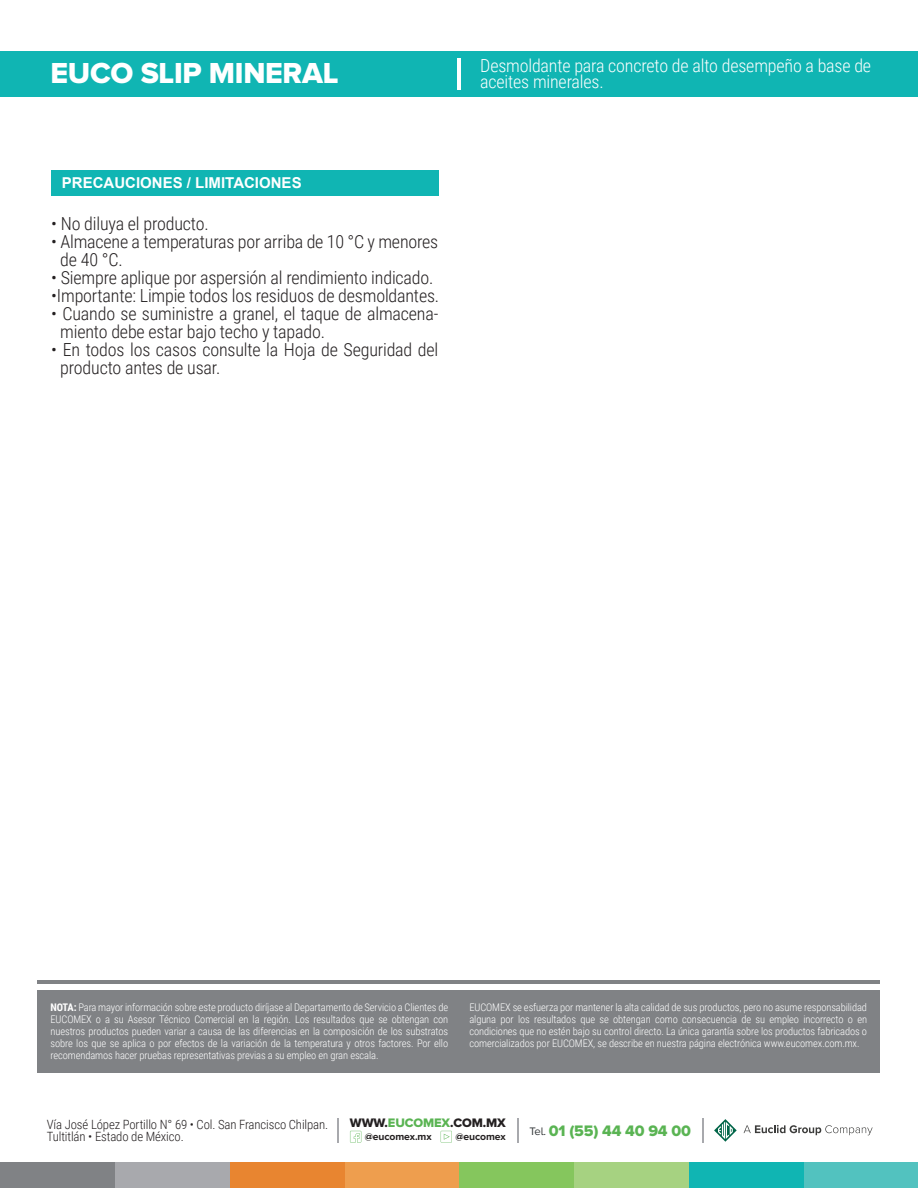
<style>
.page{position:relative;width:918px;height:1188px;background:#fff}
.page>*{position:absolute;margin:0;border:0;box-sizing:border-box;transform-origin:0 0}
.t1{font:30px "Proxima Nova A Extrabld";letter-spacing:-.01em;color:#fff}
.t2{font:300 18px/18px "Roboto Condensed";letter-spacing:-.01em;color:#231f20}
.t3{font:300 18px/16.5px "Roboto Condensed";letter-spacing:-.01em;color:#fff}
.t4{font:15.75px "Proxima Nova A Extrabld";letter-spacing:-.01em;color:#5ab453}
.t5{font:700 15px "Arial";color:#fff}
.t6{font:300 12.75px/12.8px "Roboto Condensed";letter-spacing:-.01em;color:#231f20}
.t7{font:12.75px "Proxima Nova A Extrabld";letter-spacing:-.01em;color:#231f20}
.t8{font:300 10.5px/12px "Roboto Condensed";letter-spacing:-.01em;color:#fff;text-align:justify}
.t9{font:700 10.35px "Proxima Nova A";letter-spacing:-.01em;color:#231f20}
.s1{font-weight:700}
.s2{color:#5ab453}
.s3{font-family:"Proxima Nova A";font-size:11.25px;color:#333739}
</style>
<div class="page">
<div style="left:37px;top:990px;width:843px;height:82px;background:#808285"></div>
<hr style="left:37px;top:980px;width:843px;height:3px;background:#808285">
<div style="left:804px;top:1162px;width:114px;height:26px;background:#52c2bf"></div>
<div style="left:689px;top:1162px;width:115px;height:26px;background:#10b5b3"></div>
<div style="left:574px;top:1162px;width:115px;height:26px;background:#a6d281"></div>
<div style="left:459px;top:1162px;width:115px;height:26px;background:#85c65d"></div>
<div style="left:345px;top:1162px;width:114px;height:26px;background:#ee9e4e"></div>
<div style="left:230px;top:1162px;width:115px;height:26px;background:#e88530"></div>
<div style="left:115px;top:1162px;width:115px;height:26px;background:#a8a9ad"></div>
<div style="left:0;top:1162px;width:115px;height:26px;background:#808285"></div>
<svg style="left:714px;top:1119px;width:23px;height:23px"></svg>
<svg style="left:744px;top:1125px;width:129px;height:10px"></svg>
<svg style="left:441px;top:1131px;width:11px;height:12px"></svg>
<svg style="left:350px;top:1131px;width:11px;height:12px"></svg>
<svg style="left:702px;top:1118px;width:1px;height:25px"></svg>
<svg style="left:517px;top:1118px;width:1px;height:25px"></svg>
<hr style="left:337px;top:1118px;width:2px;height:25px;background:#a8a9ad">
<div style="left:0;top:51px;width:918px;height:45px;background:#10b5b3"></div>
<hr style="left:457px;top:58px;width:4px;height:31px;background:#fff">
<div style="left:51px;top:170px;width:387px;height:26px;background:#10b5b3"></div>
<h1 class="t1" style="left:51px;top:56px;width:289px">EUCO SLIP MINERAL</h1>
<h2 class="t3" style="left:480px;top:57px;width:392px">Desmoldante para concreto de alto desempeño a base de aceites minerales.</h2>
<h3 class="t5" style="left:62px;top:173px;width:241px">PRECAUCIONES / LIMITACIONES</h3>
<h2 class="t2" style="left:51px;top:214px;width:159px">• No diluya el producto.</h2>
<h2 class="t2" style="left:60px;top:232px;width:380px;text-indent:-9px">• Almacene a temperaturas por arriba de 10 °C y menores de 40 °C.</h2>
<h2 class="t2" style="left:51px;top:268px;width:384px">• Siempre aplique por aspersión al rendimiento indicado.</h2>
<h2 class="t2" style="left:51px;top:286px;width:389px">•Importante: Limpie todos los residuos de desmoldantes.</h2>
<h2 class="t2" style="left:60px;top:304px;width:380px;text-indent:-9px">• Cuando se suministre a granel, el taque de almacena&shy;miento debe estar bajo techo y tapado.</h2>
<h2 class="t2" style="left:60px;top:340px;width:380px;text-indent:-9px">• En todos los casos consulte la Hoja de Seguridad del producto antes de usar.</h2>
<p class="t8" style="left:51px;top:1001px;width:399px"><span class="s1">NOTA:</span> Para mayor información sobre este producto diríjase al Departamento de Servicio a Clientes de EUCOMEX o a su Asesor Técnico Comercial en la región. Los resultados que se obtengan con nuestros productos pueden variar a causa de las diferencias en la composición de los substratos sobre los que se aplica o por efectos de la variación de la temperatura y otros factores. Por ello recomendamos hacer pruebas representativas previas a su empleo en gran escala.</p>
<p class="t8" style="left:469px;top:1001px;width:399px">EUCOMEX se esfuerza por mantener la alta calidad de sus productos, pero no asume responsabilidad alguna por los resultados que se obtengan como consecuencia de su empleo incorrecto o en condiciones que no estén bajo su control directo. La única garantía sobre los productos fabricados o comercializados por EUCOMEX, se describe en nuestra página electrónica www.eucomex.com.mx.</p>
<p class="t7" style="left:350px;top:1115px;width:157px">WWW.<span class="s2">EUCOMEX</span>.COM.MX</p>
<p class="t9" style="left:365px;top:1131px;width:68px">@eucomex.mx</p>
<p class="t9" style="left:456px;top:1131px;width:52px">@eucomex</p>
<p class="t6" style="left:47px;top:1117px;width:283px">Vía José López Portillo N° 69 • Col. San Francisco Chilpan.<br>Tultitlán • Estado de México.</p>
<h3 class="t4" style="left:529px;top:1121px;width:163px"><span class="s3">Tel.</span> 01 (55) 44 40 94 00</h3>
</div>
